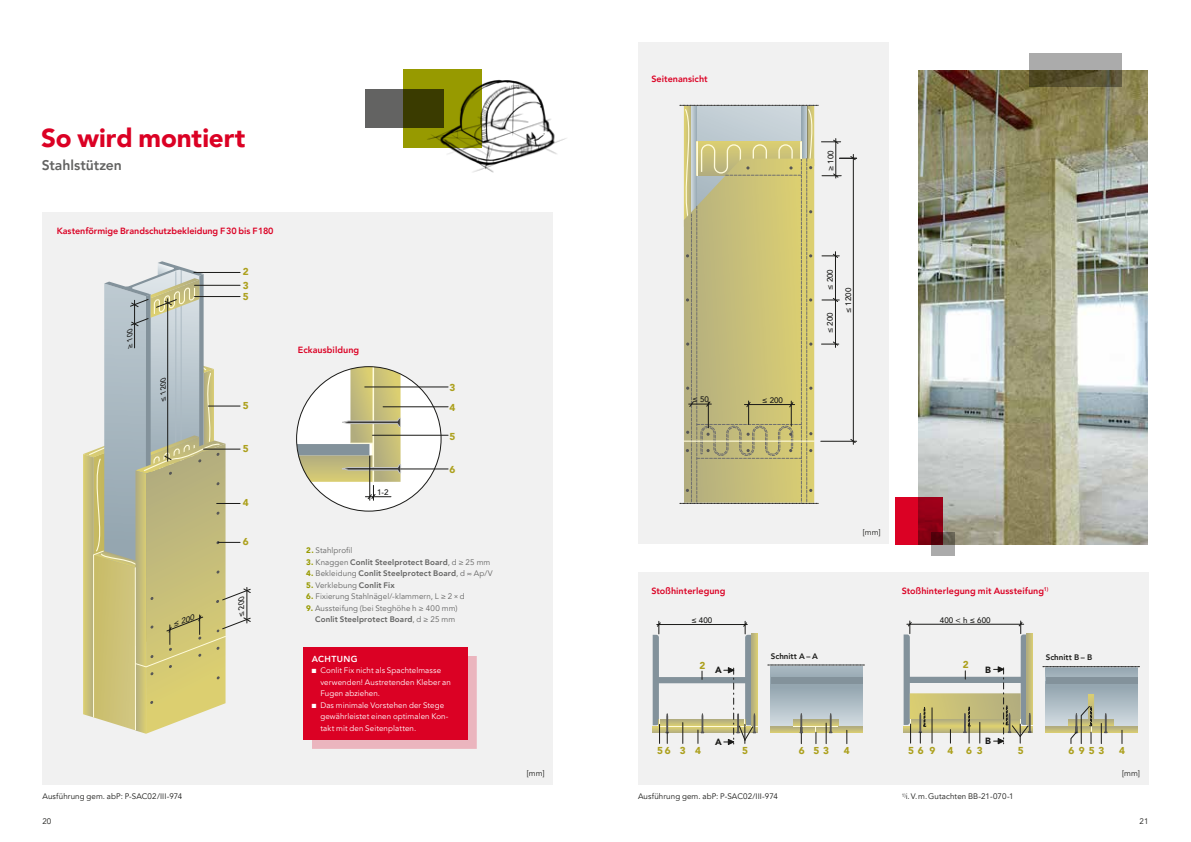
<style>
.page{position:relative;width:1191px;height:842px;background:#fff}
.page>*{position:absolute;margin:0;border:0;box-sizing:border-box;transform-origin:0 0}
.t1{font:900 26px "Avenir LT Pro";letter-spacing:-.005em;color:#db0124}
.t2{font:800 14px "Avenir LT Pro";color:#636362}
.t3{font:900 10px/13.8px "Avenir LT Pro";letter-spacing:.405em;color:#aca01c}
.t4{font:800 9px "Avenir LT Pro";letter-spacing:.005em;color:#db0124}
.t5{font:900 9px "Avenir LT Pro";color:#1a1a18}
.t6{font:800 8.7px "Avenir LT Pro";letter-spacing:.04em;color:#fff}
.t7{font:8px/11.5px "Avenir LT Pro";letter-spacing:.01em;color:#fff}
.t8{font:8px/11.5px "Avenir LT Pro";letter-spacing:.01em;color:#636362;text-align:right}
.t9{font:8px "Avenir LT Pro";letter-spacing:.01em;color:#1a1a18}
.t10{font:800 8px "Avenir LT Pro";letter-spacing:.015em;color:#636362}
.t11{font:500 8px "Avenir LT Pro";color:#1a1a18}
.t12{font:800 8px "Avenir LT Pro";color:#1a1a18}
.t13{font:italic 500 8px "Avenir LT Pro";color:#1a1a18}
.t14{font:italic 500 7.5px "Avenir LT Pro";color:#1a1a18}
.t15{font:italic 500 7.4px "Avenir LT Pro";color:#1a1a18;scale:1.16 1}
.s1{font-weight:900;color:#979a00}
.s2{font-weight:400}
.s3{font-weight:800}
</style>
<div class="page">
<div style="left:638px;top:43px;width:251px;height:501px;background:#f1f1f1"></div>
<div style="left:43px;top:213px;width:510px;height:572px;background:#f1f1f1"></div>
<svg style="left:83px;top:261px;width:168px;height:473px"></svg>
<div style="left:296px;top:367px;width:145px;height:144px;background:#fff;border-radius:50%"></div>
<hr style="left:365px;top:387px;width:83px;height:1px;background:#1a1a18">
<hr style="left:383px;top:407px;width:65px;height:1px;background:#1a1a18">
<hr style="left:372px;top:435px;width:76px;height:1px;background:#1a1a18">
<hr style="left:400px;top:469px;width:48px;height:1px;background:#1a1a18">
<svg style="left:297px;top:367px;width:104px;height:133px"></svg>
<div style="left:312px;top:656px;width:164px;height:93px;background:#ebb5be"></div>
<div style="left:303px;top:647px;width:165px;height:93px;background:#db0124"></div>
<img style="left:918px;top:71px;width:229px;height:473px">
<div style="left:638px;top:573px;width:510px;height:212px;background:#f1f1f1"></div>
<div style="left:771px;top:665px;width:91px;height:15px;background:#a3b3bc"></div>
<svg style="left:771px;top:684px;width:91px;height:41px;background:#adbbc3"></svg>
<div style="left:771px;top:677px;width:91px;height:7px;background:#83929b"></div>
<svg style="left:793px;top:720px;width:45px;height:6px"></svg>
<div style="left:771px;top:727px;width:45px;height:6px;background:#c5bd7a"></div>
<svg style="left:816px;top:727px;width:46px;height:6px"></svg>
<svg style="left:846px;top:730px;width:1px;height:14px"></svg>
<svg style="left:815px;top:727px;width:1px;height:17px"></svg>
<hr style="left:767px;top:664px;width:97px;height:2px;background:#fff">
<svg style="left:767px;top:665px;width:97px;height:1px"></svg>
<hr style="left:793px;top:726px;width:45px;height:1px;background:#fffbdb">
<svg style="left:799px;top:712px;width:4px;height:32px"></svg>
<svg style="left:826px;top:712px;width:6px;height:32px"></svg>
<svg style="left:652px;top:621px;width:105px;height:124px"></svg>
<svg style="left:903px;top:621px;width:129px;height:123px"></svg>
<svg style="left:1046px;top:684px;width:91px;height:41px;background:#acbbc3"></svg>
<div style="left:1046px;top:667px;width:91px;height:13px;background:#9dadb7"></div>
<div style="left:1046px;top:677px;width:91px;height:7px;background:#83929b"></div>
<svg style="left:1068px;top:720px;width:45px;height:6px"></svg>
<svg style="left:1046px;top:726px;width:24px;height:7px"></svg>
<svg style="left:1094px;top:726px;width:43px;height:7px"></svg>
<svg style="left:1121px;top:730px;width:1px;height:14px"></svg>
<svg style="left:1101px;top:712px;width:6px;height:32px"></svg>
<svg style="left:1070px;top:694px;width:24px;height:50px"></svg>
<svg style="left:1042px;top:666px;width:97px;height:1px"></svg>
<svg style="left:930px;top:532px;width:24px;height:24px"></svg>
<svg style="left:1029px;top:54px;width:93px;height:33px;background:#7e7b69"></svg>
<svg style="left:895px;top:497px;width:47px;height:47px;background:#b1001c"></svg>
<img style="left:403px;top:69px;width:164px;height:104px">
<svg style="left:404px;top:70px;width:78px;height:78px;background:#8a8d00"></svg>
<svg style="left:365px;top:90px;width:78px;height:38px;background:#4d4e2f"></svg>
<svg style="left:680px;top:105px;width:176px;height:399px"></svg>
<h1 class="t1" style="left:41px;top:122px;width:206px">So wird montiert</h1>
<h2 class="t2" style="left:42px;top:157px;width:82px">Stahlstützen</h2>
<p class="t4" style="left:651px;top:74px;width:58px">Seitenansicht</p>
<p class="t11" style="left:826px;top:171px;width:22px;rotate:-90deg">≥ 100</p>
<p class="t4" style="left:57px;top:225px;width:218px">Kastenförmige Brandschutzbekleidung F30 bis F180</p>
<p class="t14" style="left:125px;top:348px;width:25px;rotate:-90deg">≥100</p>
<p class="t14" style="left:159px;top:401px;width:29px;rotate:-90deg">≤1200</p>
<p class="t15" style="left:171px;top:621px;width:21px;rotate:-22deg">≤ 200</p>
<p class="t3" style="left:243px;top:265px;width:7px">2<br>3</p>
<p class="t3" style="left:243px;top:290px;width:7px">5</p>
<p class="t3" style="left:243px;top:398px;width:7px">5</p>
<p class="t3" style="left:243px;top:441px;width:7px">5</p>
<p class="t3" style="left:243px;top:496px;width:7px">4</p>
<p class="t3" style="left:243px;top:535px;width:7px">6</p>
<p class="t13" style="left:237px;top:616px;width:26px;rotate:-90deg">≤200</p>
<p class="t4" style="left:298px;top:344px;width:63px">Eckausbildung</p>
<p class="t11" style="left:377px;top:488px;width:13px">1-2</p>
<p class="t3" style="left:449px;top:381px;width:7px">3</p>
<p class="t3" style="left:449px;top:401px;width:7px">4</p>
<p class="t3" style="left:449px;top:429px;width:7px">5</p>
<p class="t3" style="left:449px;top:463px;width:7px">6</p>
<p class="t8" style="left:306px;top:545px;width:48px"><span class="s1">2.</span> Stahlprofil</p>
<p class="t10" style="left:306px;top:557px;width:186px"><span class="s1">3.</span> <span class="s2">Knaggen</span> Conlit Steelprotect Board<span class="s2">, d ≥ 25 mm</span></p>
<p class="t10" style="left:306px;top:569px;width:188px"><span class="s1">4.</span> <span class="s2">Bekleidung</span> Conlit Steelprotect Board<span class="s2">, d ≈ Ap/V</span></p>
<p class="t8" style="left:306px;top:579px;width:90px"><span class="s1">5.</span> Verklebung <span class="s3">Conlit Fix</span></p>
<p class="t8" style="left:306px;top:591px;width:160px"><span class="s1">6.</span> Fixierung Stahlnägel/-klammern, L ≥ 2×d</p>
<p class="t8" style="left:306px;top:602px;width:153px"><span class="s1">9.</span> Aussteifung (bei Steghöhe h ≥ 400 mm)<br><span class="s3">Conlit Steelprotect Board</span>, d ≥ 25 mm</p>
<p class="t6" style="left:312px;top:654px;width:47px">ACHTUNG</p>
<p class="t7" style="left:320px;top:665px;width:132px;text-indent:-9px">■ Conlit Fix nicht als Spachtelmasse verwenden! Austretenden Kleber an<br>Fugen abziehen.</p>
<p class="t7" style="left:320px;top:699px;width:130px;text-indent:-9px">■ Das minimale Vorstehen der Stege gewährleistet einen optimalen Kon&shy;takt mit den Seitenplatten.</p>
<p class="t9" style="left:527px;top:768px;width:19px">[mm]</p>
<p class="t11" style="left:692px;top:394px;width:18px">≤ 50</p>
<p class="t11" style="left:762px;top:396px;width:22px">≤ 200</p>
<p class="t11" style="left:825px;top:290px;width:22px;rotate:-90deg">≤ 200</p>
<p class="t11" style="left:825px;top:333px;width:22px;rotate:-90deg">≤ 200</p>
<p class="t11" style="left:843px;top:313px;width:27px;rotate:-90deg">≤ 1200</p>
<p class="t4" style="left:651px;top:585px;width:76px">Stoßhinterlegung</p>
<p class="t11" style="left:691px;top:616px;width:22px">≤ 400</p>
<p class="t3" style="left:699px;top:659px;width:7px">2</p>
<p class="t5" style="left:715px;top:665px;width:8px">A</p>
<p class="t12" style="left:771px;top:651px;width:49px">Schnitt A – A</p>
<p class="t5" style="left:715px;top:736px;width:8px">A</p>
<p class="t3" style="left:657px;top:744px;width:45px">5634</p>
<p class="t3" style="left:742px;top:744px;width:7px">5</p>
<p class="t3" style="left:798px;top:744px;width:32px">6 53</p>
<p class="t3" style="left:844px;top:744px;width:7px">4</p>
<p class="t9" style="left:43px;top:792px;width:141px">Ausführung gem. abP: P-SAC02/III-974</p>
<p class="t9" style="left:638px;top:792px;width:141px">Ausführung gem. abP: P-SAC02/III-974</p>
<p class="t9" style="left:863px;top:528px;width:19px">[mm]</p>
<p class="t4" style="left:901px;top:585px;width:148px">Stoßhinterlegung mit Aussteifung<sup>1)</sup></p>
<p class="t11" style="left:940px;top:616px;width:52px">400 &lt; h ≤ 600</p>
<p class="t3" style="left:962px;top:657px;width:7px">2</p>
<p class="t5" style="left:985px;top:664px;width:7px">B</p>
<p class="t12" style="left:1045px;top:652px;width:48px">Schnitt B – B</p>
<p class="t5" style="left:985px;top:736px;width:7px">B</p>
<p class="t3" style="left:908px;top:744px;width:47px">569 4</p>
<p class="t3" style="left:966px;top:744px;width:18px">6 3</p>
<p class="t3" style="left:1017px;top:744px;width:7px">5</p>
<p class="t9" style="left:901px;top:792px;width:113px"><sup>1)</sup>i.V.m.Gutachten BB-21-070-1</p>
<p class="t3" style="left:1068px;top:744px;width:37px">6953</p>
<p class="t3" style="left:1119px;top:744px;width:7px">4</p>
<p class="t9" style="left:1122px;top:768px;width:19px">[mm]</p>
<p class="t9" style="left:43px;top:816px;width:10px">20</p>
<p class="t9" style="left:1139px;top:816px;width:10px">21</p>
</div>
